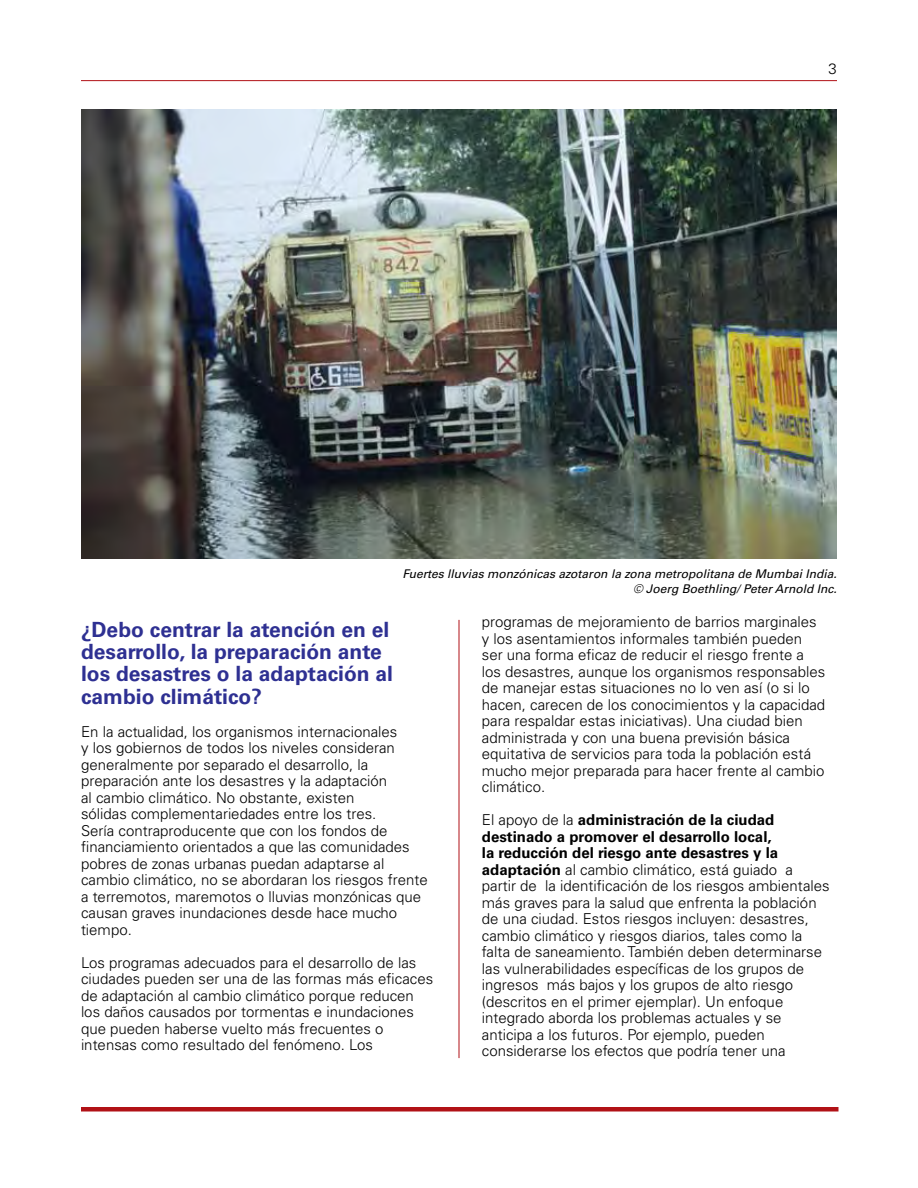
<style>
.page{position:relative;width:918px;height:1188px;background:#fff}
.page>*{position:absolute;margin:0;border:0;box-sizing:border-box;transform-origin:0 0}
.t1{font:700 21px/22.2px "Univers";color:#2e3092}
.t2{font:300 15px/16.5px "Univers LT Std";color:#000}
.t3{font:300 15px "Univers";color:#000}
.t4{font:italic 12px/14.4px "Univers";color:#000;text-align:right}
.s1{font-weight:700}
</style>
<div class="page">
<hr style="left:81px;top:80px;width:756px;height:1px;background:#b11116">
<div style="left:81px;top:1107px;width:757px;height:5px;background:#b11116"></div>
<img style="left:81px;top:110px;width:756px;height:449px">
<hr style="left:459px;top:620px;width:1px;height:438px;background:#b11116">
<p class="t3" style="left:829px;top:59px;width:10px">3</p>
<p class="t4" style="left:402px;top:567px;width:436px">Fuertes lluvias monzónicas azotaron la zona metropolitana de Mumbai India. © Joerg Boethling/ Peter Arnold Inc.</p>
<h1 class="t1" style="left:81px;top:619px;width:314px">¿Debo centrar la atención en el desarrollo, la preparación ante los desastres o la adaptación al cambio climático?</h1>
<p class="t2" style="left:81px;top:723px;width:348px">En la actualidad, los organismos internacionales<br>y los gobiernos de todos los niveles consideran generalmente por separado el desarrollo, la preparación ante los desastres y la adaptación<br>al cambio climático. No obstante, existen<br>sólidas complementariedades entre los tres.<br>Sería contraproducente que con los fondos de financiamiento orientados a que las comunidades pobres de zonas urbanas puedan adaptarse al cambio climático, no se abordaran los riesgos frente a terremotos, maremotos o lluvias monzónicas que causan graves inundaciones desde hace mucho tiempo.</p>
<p class="t2" style="left:81px;top:954px;width:354px">Los programas adecuados para el desarrollo de las ciudades pueden ser una de las formas más eficaces de adaptación al cambio climático porque reducen los daños causados por tormentas e inundaciones que pueden haberse vuelto más frecuentes o intensas como resultado del fenómeno. Los</p>
<p class="t2" style="left:482px;top:614px;width:345px">programas de mejoramiento de barrios marginales y los asentamientos informales también pueden ser una forma eficaz de reducir el riesgo frente a los desastres, aunque los organismos responsables de manejar estas situaciones no lo ven así (o si lo hacen, carecen de los conocimientos y la capacidad para respaldar estas iniciativas). Una ciudad bien administrada y con una buena previsión básica equitativa de servicios para toda la población está mucho mejor preparada para hacer frente al cambio climático.</p>
<p class="t2" style="left:482px;top:812px;width:349px">El apoyo de la <span class="s1">administración de la ciudad destinado a promover el desarrollo local,<br>la reducción del riesgo ante desastres y la adaptación</span> al cambio climático, está guiado a partir de la identificación de los riesgos ambientales más graves para la salud que enfrenta la población de una ciudad. Estos riesgos incluyen: desastres, cambio climático y riesgos diarios, tales como la falta de saneamiento. También deben determinarse las vulnerabilidades específicas de los grupos de ingresos más bajos y los grupos de alto riesgo (descritos en el primer ejemplar). Un enfoque integrado aborda los problemas actuales y se anticipa a los futuros. Por ejemplo, pueden considerarse los efectos que podría tener una</p>
</div>
